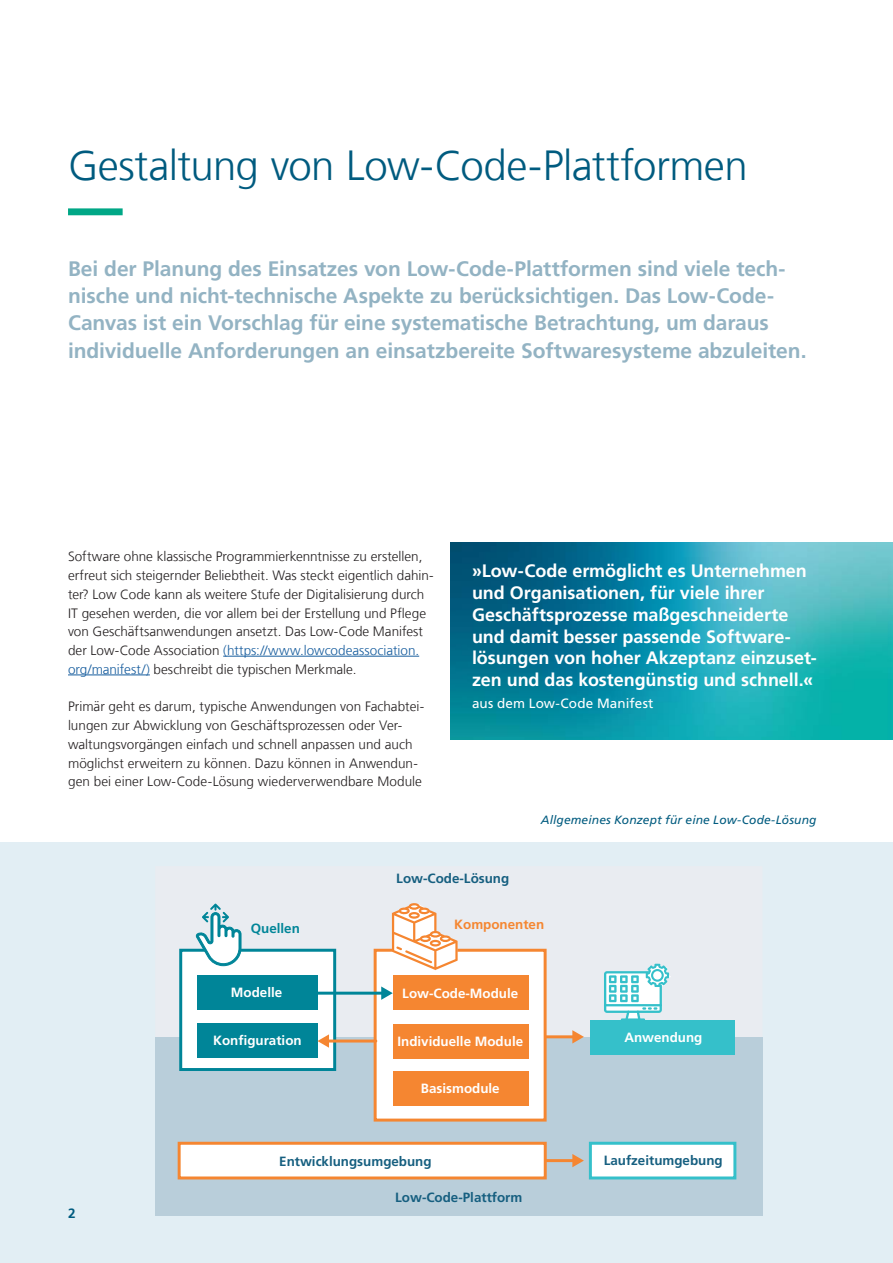
<style>
.page{position:relative;width:893px;height:1263px;background:#fff}
.page>*{position:absolute;margin:0;border:0;box-sizing:border-box;transform-origin:0 0}
.Ueberschrift_28_33_6_blue_gruen_Linie_un{font:300 42px "Frutiger LT Com";letter-spacing:-.015em;color:#005b7f}
.Sub_Ueberschrift_14_18_2_grau_bold{font:700 21px/27.3px "Frutiger LT Com";letter-spacing:-.005em;color:#93b3c3}
.Zitat_12_14_5_weiss{font:700 18px/21.8px "Frutiger LT Com";letter-spacing:-.005em;color:#fff}
.Fliesstext_9_12_5_schwarz{font:300 13.5px/18.8px "Frutiger LT Com";color:#231f20}
.Zitat_12_14_5_weiss-2{font:13.5px "Frutiger LT Com";letter-spacing:.01em;color:#fff}
.t1{font:700 13.5px "Frutiger LT Com";color:#005b7f}
.t2{font:700 13.35px "Frutiger LT Com";color:#fff}
.t3{font:700 13.35px "Frutiger LT Com";color:#165f80}
.t4{font:700 13.35px "Frutiger LT Com";color:#f58631}
.t5{font:700 13.35px "Frutiger LT Com";color:#008598}
.Bildtext_Marginal_8_11_steel_blue{font:italic 12px "Frutiger LT Com";letter-spacing:.01em;color:#005b7f}
.s1{color:#175d9e}
</style>
<div class="page">
<div style="left:0;top:842px;width:893px;height:421px;background:#e2eef4"></div>
<svg style="left:179px;top:913px;width:368px;height:124px"></svg>
<div style="left:155px;top:1037px;width:607px;height:179px;background:#b9ceda"></div>
<hr style="left:544px;top:1035px;width:30px;height:3px;background:#f58631">
<svg style="left:572px;top:1030px;width:12px;height:13px"></svg>
<div style="left:375px;top:950px;width:170px;height:170px;background:#fff"></div>
<div style="left:374px;top:949px;width:173px;height:172px;border:3px solid #f58631"></div>
<div style="left:181px;top:950px;width:154px;height:119px;background:#fff"></div>
<div style="left:179px;top:949px;width:157px;height:122px;border:3px solid #008598"></div>
<div style="left:590px;top:1020px;width:145px;height:35px;background:#35c0ca"></div>
<div style="left:179px;top:1143px;width:366px;height:35px;background:#fff"></div>
<div style="left:178px;top:1142px;width:369px;height:37px;border:3px solid #f58631"></div>
<div style="left:590px;top:1143px;width:145px;height:35px;background:#fff"></div>
<div style="left:589px;top:1142px;width:147px;height:37px;border:3px solid #35c0ca"></div>
<div style="left:197px;top:975px;width:120px;height:35px;background:#008598"></div>
<div style="left:197px;top:1023px;width:120px;height:35px;background:#008598"></div>
<hr style="left:327px;top:1039px;width:49px;height:3px;background:#f58631">
<svg style="left:317px;top:1034px;width:12px;height:14px"></svg>
<svg style="left:604px;top:963px;width:67px;height:57px"></svg>
<svg style="left:195px;top:903px;width:47px;height:63px"></svg>
<svg style="left:392px;top:903px;width:66px;height:68px"></svg>
<div style="left:393px;top:975px;width:136px;height:35px;background:#f58631"></div>
<div style="left:393px;top:1024px;width:136px;height:35px;background:#f58631"></div>
<div style="left:393px;top:1071px;width:136px;height:35px;background:#f58631"></div>
<hr style="left:546px;top:1159px;width:28px;height:3px;background:#f58631">
<svg style="left:572px;top:1154px;width:12px;height:13px"></svg>
<hr style="left:310px;top:992px;width:73px;height:3px;background:#008598">
<svg style="left:381px;top:986px;width:12px;height:14px"></svg>
<hr style="left:223px;top:656px;width:196px;height:1px;background:#175d9e">
<hr style="left:68px;top:674px;width:82px;height:1px;background:#175d9e">
<svg style="left:68px;top:208px;width:55px;height:7px"></svg>
<img style="left:451px;top:543px;width:442px;height:197px">
<p class="Ueberschrift_28_33_6_blue_gruen_Linie_un" style="left:68px;top:141px;width:681px">Gestaltung von Low-Code-Plattformen</p>
<p class="Sub_Ueberschrift_14_18_2_grau_bold" style="left:68px;top:255px;width:740px">Bei der Planung des Einsatzes von Low-Code-Plattformen sind viele tech&shy;nische und nicht-technische Aspekte zu berücksichtigen. Das Low-Code-Canvas ist ein Vorschlag für eine systematische Betrachtung, um daraus individuelle Anforderungen an einsatzbereite Softwaresysteme abzuleiten.</p>
<p class="Fliesstext_9_12_5_schwarz" style="left:68px;top:547px;width:367px">Software ohne klassische Programmierkenntnisse zu erstellen, erfreut sich steigernder Beliebtheit. Was steckt eigentlich dahin&shy;ter? Low Code kann als weitere Stufe der Digitalisierung durch IT gesehen werden, die vor allem bei der Erstellung und Pflege von Geschäftsanwendungen ansetzt. Das Low-Code Manifest der Low-Code Association <span class="s1">(https://www.lowcodeassociation. org/manifest/)</span> beschreibt die typischen Merkmale.</p>
<p class="Fliesstext_9_12_5_schwarz" style="left:68px;top:697px;width:358px">Primär geht es darum, typische Anwendungen von Fachabtei&shy;lungen zur Abwicklung von Geschäftsprozessen oder Ver&shy;waltungsvorgängen einfach und schnell anpassen und auch möglichst erweitern zu können. Dazu können in Anwendun&shy;gen bei einer Low-Code-Lösung wiederverwendbare Module</p>
<p class="Zitat_12_14_5_weiss" style="left:472px;top:560px;width:346px">»Low-Code ermöglicht es Unternehmen und Organisationen, für viele ihrer Geschäftsprozesse maßgeschneiderte und damit besser passende Software&shy;lösungen von hoher Akzeptanz einzuset&shy;zen und das kostengünstig und schnell.«</p>
<p class="Zitat_12_14_5_weiss-2" style="left:472px;top:695px;width:183px">aus dem Low-Code Manifest</p>
<p class="Bildtext_Marginal_8_11_steel_blue" style="left:541px;top:813px;width:277px">Allgemeines Konzept für eine Low-Code-Lösung</p>
<p class="t3" style="left:396px;top:870px;width:114px">Low-Code-Lösung</p>
<p class="t1" style="left:68px;top:1205px;width:9px">2</p>
<p class="t5" style="left:251px;top:920px;width:51px">Quellen</p>
<p class="t4" style="left:454px;top:917px;width:91px">Komponenten</p>
<p class="t2" style="left:231px;top:984px;width:53px">Modelle</p>
<p class="t2" style="left:213px;top:1033px;width:90px">Konfiguration</p>
<p class="t2" style="left:402px;top:985px;width:117px">Low-Code-Module</p>
<p class="t2" style="left:397px;top:1034px;width:127px">Individuelle Module</p>
<p class="t2" style="left:421px;top:1081px;width:80px">Basismodule</p>
<p class="t3" style="left:279px;top:1153px;width:154px">Entwicklungsumgebung</p>
<p class="t3" style="left:395px;top:1189px;width:129px">Low-Code-Plattform</p>
<p class="t2" style="left:624px;top:1030px;width:80px">Anwendung</p>
<p class="t3" style="left:604px;top:1153px;width:120px">Laufzeitumgebung</p>
</div>
